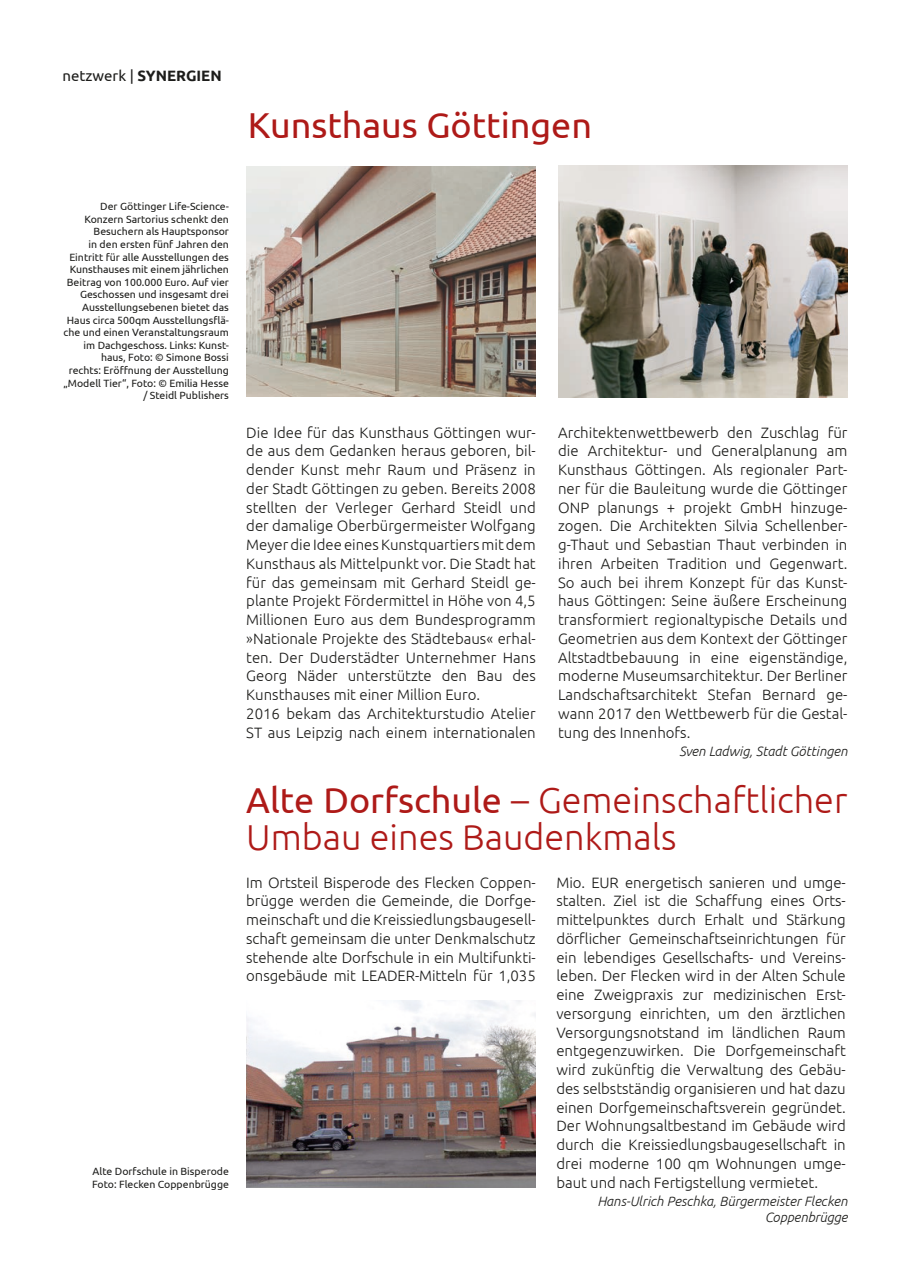
<style>
.page{position:relative;width:910px;height:1280px;background:#fff}
.page>*{position:absolute;margin:0;border:0;box-sizing:border-box;transform-origin:0 0}
.t1{font:300 36px/37.5px "Ubuntu";color:#ae1a18}
.t2{font:36px "Ubuntu";color:#ae1a18}
.t3{font:300 15px/18.8px "Ubuntu";color:#1d1d1b;text-align:justify}
.t4{font:15px "Ubuntu";color:#1d1d1b}
.t5{font:italic 300 13.5px/16.2px "Ubuntu";color:#1d1d1b;text-align:right}
.t6{font:10.5px/12.6px "Ubuntu";color:#1d1d1b;text-align:right}
.s1{font-weight:700}
.s2{font-weight:400}
</style>
<div class="page">
<img style="left:246px;top:1000px;width:290px;height:188px">
<img style="left:246px;top:167px;width:290px;height:230px">
<img style="left:558px;top:166px;width:289px;height:231px">
<p class="t4" style="left:63px;top:67px;width:161px">netzwerk | <span class="s1">SYNERGIEN</span></p>
<h1 class="t2" style="left:248px;top:104px;width:346px">Kunsthaus Göttingen</h1>
<p class="t6" style="left:64px;top:200px;width:167px">Der Göttinger Life-Science-<br>Konzern Sartorius schenkt den<br>Besuchern als Hauptsponsor<br>in den ersten fünf Jahren den<br>Eintritt für alle Ausstellungen des<br>Kunsthauses mit einem jährlichen<br>Beitrag von 100.000 Euro. Auf vier<br>Geschossen und insgesamt drei<br>Ausstellungsebenen bietet das<br>Haus circa 500qm Ausstellungsflä&shy;che und einen Veranstaltungsraum im Dachgeschoss. Links: Kunst&shy;haus, Foto: © Simone Bossi<br>rechts: Eröffnung der Ausstellung „Modell Tier“, Foto: © Emilia Hesse / Steidl Publishers</p>
<p class="t6" style="left:92px;top:1165px;width:138px;text-align:left">Alte Dorfschule in Bisperode<br>Foto: Flecken Coppenbrügge</p>
<p class="t3" style="left:246px;top:423px;width:291px;text-align:left">Die Idee für das Kunsthaus Göttingen wur&shy;de aus dem Gedanken heraus geboren, bil&shy;dender Kunst mehr Raum und Präsenz in der Stadt Göttingen zu geben. Bereits 2008 stellten der Verleger Gerhard Steidl und der damalige Oberbürgermeister Wolfgang Meyer die Idee eines Kunstquartiers mit dem Kunsthaus als Mittelpunkt vor. Die Stadt hat für das gemeinsam mit Gerhard Steidl ge&shy;plante Projekt Fördermittel in Höhe von 4,5<br>Millionen Euro aus dem Bundesprogramm »Nationale Projekte des Städtebaus« erhal&shy;ten. Der Duderstädter Unternehmer Hans Georg Näder unterstützte den Bau des Kunsthauses mit einer Million Euro.<br>2016 bekam das Architekturstudio Atelier ST aus Leipzig nach einem internationalen</p>
<p class="t3" style="left:558px;top:423px;width:291px">Architektenwettbewerb den Zuschlag für die Architektur- und Generalplanung am Kunsthaus Göttingen. Als regionaler Part&shy;ner für die Bauleitung wurde die Göttinger ONP planungs + projekt GmbH hinzuge&shy;zogen. Die Architekten Silvia Schellenber&shy;g-Thaut und Sebastian Thaut verbinden in ihren Arbeiten Tradition und Gegenwart.<br>So auch bei ihrem Konzept für das Kunst&shy;haus Göttingen: Seine äußere Erscheinung transformiert regionaltypische Details und Geometrien aus dem Kontext der Göttinger Altstadtbebauung in eine eigenständige, moderne Museumsarchitektur. Der Berliner Landschaftsarchitekt Stefan Bernard ge&shy;wann 2017 den Wettbewerb für die Gestal&shy;tung des Innenhofs.</p>
<p class="t5" style="left:679px;top:743px;width:170px">Sven Ladwig, Stadt Göttingen</p>
<h1 class="t1" style="left:246px;top:780px;width:603px"><span class="s2">Alte Dorfschule</span> – Gemeinschaftlicher<br>Umbau eines Baudenkmals</h1>
<p class="t3" style="left:246px;top:873px;width:291px">Im Ortsteil Bisperode des Flecken Coppen&shy;brügge werden die Gemeinde, die Dorfge&shy;meinschaft und die Kreissiedlungsbaugesell&shy;schaft gemeinsam die unter Denkmalschutz stehende alte Dorfschule in ein Multifunkti&shy;onsgebäude mit LEADER-Mitteln für 1,035</p>
<p class="t3" style="left:556px;top:873px;width:291px">Mio. EUR energetisch sanieren und umge&shy;stalten. Ziel ist die Schaffung eines Orts&shy;mittelpunktes durch Erhalt und Stärkung dörflicher Gemeinschaftseinrichtungen für ein lebendiges Gesellschafts- und Vereins&shy;leben. Der Flecken wird in der Alten Schule eine Zweigpraxis zur medizinischen Erst&shy;versorgung einrichten, um den ärztlichen Versorgungsnotstand im ländlichen Raum entgegenzuwirken. Die Dorfgemeinschaft wird zukünftig die Verwaltung des Gebäu&shy;des selbstständig organisieren und hat dazu einen Dorfgemeinschaftsverein gegründet.<br>Der Wohnungsaltbestand im Gebäude wird durch die Kreissiedlungsbaugesellschaft in drei moderne 100 qm Wohnungen umge&shy;baut und nach Fertigstellung vermietet.</p>
<p class="t5" style="left:597px;top:1193px;width:252px">Hans-Ulrich Peschka, Bürgermeister Flecken<br>Coppenbrügge</p>
</div>
